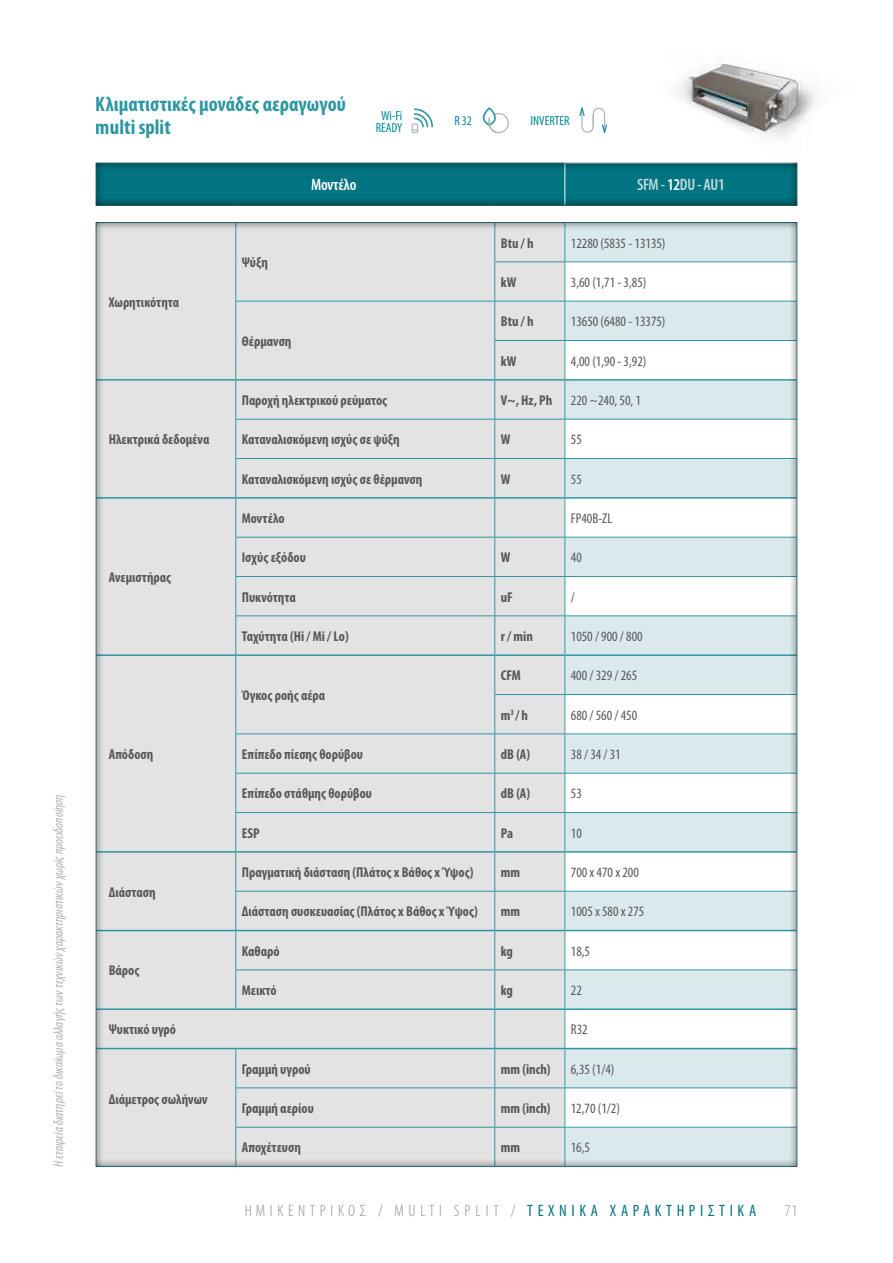
<style>
.page{position:relative;width:893px;height:1263px;background:#fff}
.page>*{position:absolute;margin:0;border:0;box-sizing:border-box;transform-origin:0 0}
.t1{font:700 condensed 21px/22.6px "Myriad Pro";color:#2d97a4}
.t2{font:300 condensed 16.5px "Myriad Pro";letter-spacing:.28em;color:#929292}
.t3{font:600 condensed 16.5px "Myriad Pro";letter-spacing:-.02em;color:#c0d9de}
.t4{font:600 condensed 16.5px "Myriad Pro";letter-spacing:-.02em;color:#fff}
.t5{font:700 condensed 14.25px "Myriad Pro";color:#575756}
.t6{font:condensed 14.25px "Myriad Pro";color:#575756}
.t7{font:italic condensed 13.5px "Myriad Pro";color:#b3b2b2}
.t8{font:condensed 13.2px/12.6px "Myriad Pro";color:#008997;text-align:center}
.s1{color:#fff}
.s2{font-weight:400;color:#007481}
</style>
<div class="page">
<div style="left:93px;top:162px;width:736px;height:1012px;background:#000;opacity:.75"></div>
<svg style="left:579px;top:107px;width:29px;height:27px"></svg>
<svg style="left:482px;top:108px;width:27px;height:26px"></svg>
<img style="left:629px;top:60px;width:200px;height:134px">
<svg style="left:411px;top:108px;width:22px;height:26px"></svg>
<p class="t7" style="left:50px;top:1167px;width:375px;rotate:-90deg">Η εταιρεία διατηρεί το δικαίωμα αλλαγής των τεχνικών χαρακτηριστικών χωρίς προειδοποίηση</p>
<h1 class="t1" style="left:96px;top:93px;width:252px">Κλιματιστικές μονάδες αεραγωγού multi split</h1>
<p class="t8" style="left:376px;top:109px;width:28px">Wi-Fi<br>READY</p>
<p class="t8" style="left:454px;top:114px;width:19px">R 32</p>
<p class="t8" style="left:530px;top:114px;width:40px">INVERTER</p>
<p class="t5" style="left:109px;top:294px;width:72px">Χωρητικότητα</p>
<p class="t5" style="left:109px;top:432px;width:102px">Ηλεκτρικά δεδομένα</p>
<p class="t5" style="left:109px;top:569px;width:64px">Ανεμιστήρας</p>
<p class="t5" style="left:109px;top:746px;width:46px">Απόδοση</p>
<p class="t5" style="left:109px;top:884px;width:48px">Διάσταση</p>
<p class="t5" style="left:109px;top:963px;width:32px">Βάρος</p>
<p class="t5" style="left:242px;top:255px;width:28px">Ψύξη</p>
<p class="t5" style="left:242px;top:333px;width:51px">Θέρμανση</p>
<p class="t4" style="left:311px;top:176px;width:47px">Μοντέλο</p>
<p class="t3" style="left:637px;top:176px;width:89px">SFM - <span class="s1">12</span>DU - AU1</p>
<p class="t5" style="left:501px;top:235px;width:34px">Btu / h</p>
<p class="t6" style="left:571px;top:234px;width:96px">12280 (5835 - 13135)</p>
<p class="t5" style="left:501px;top:274px;width:17px">kW</p>
<p class="t6" style="left:571px;top:273px;width:77px">3,60 (1,71 - 3,85)</p>
<p class="t5" style="left:501px;top:314px;width:34px">Btu / h</p>
<p class="t6" style="left:571px;top:313px;width:96px">13650 (6480 - 13375)</p>
<p class="t5" style="left:501px;top:353px;width:17px">kW</p>
<p class="t6" style="left:571px;top:352px;width:77px">4,00 (1,90 - 3,92)</p>
<p class="t5" style="left:242px;top:392px;width:147px">Παροχή ηλεκτρικού ρεύματος</p>
<p class="t5" style="left:501px;top:392px;width:53px">V~, Hz, Ph</p>
<p class="t6" style="left:571px;top:391px;width:72px">220 ~240, 50, 1</p>
<p class="t5" style="left:242px;top:432px;width:159px">Καταναλισκόμενη ισχύς σε ψύξη</p>
<p class="t5" style="left:501px;top:432px;width:11px">W</p>
<p class="t6" style="left:571px;top:431px;width:12px">55</p>
<p class="t5" style="left:242px;top:471px;width:182px">Καταναλισκόμενη ισχύς σε θέρμανση</p>
<p class="t5" style="left:501px;top:471px;width:11px">W</p>
<p class="t6" style="left:571px;top:470px;width:12px">55</p>
<p class="t5" style="left:242px;top:510px;width:44px">Μοντέλο</p>
<p class="t6" style="left:571px;top:509px;width:43px">FP40B-ZL</p>
<p class="t5" style="left:242px;top:550px;width:66px">Ισχύς εξόδου</p>
<p class="t5" style="left:501px;top:550px;width:11px">W</p>
<p class="t6" style="left:571px;top:549px;width:12px">40</p>
<p class="t5" style="left:242px;top:589px;width:56px">Πυκνότητα</p>
<p class="t5" style="left:501px;top:589px;width:14px">uF</p>
<p class="t6" style="left:571px;top:588px;width:6px">/</p>
<p class="t5" style="left:242px;top:628px;width:108px">Ταχύτητα (Hi / Mi / Lo)</p>
<p class="t5" style="left:501px;top:628px;width:34px">r / min</p>
<p class="t6" style="left:571px;top:627px;width:73px">1050 / 900 / 800</p>
<p class="t5" style="left:242px;top:687px;width:85px">Όγκος ροής αέρα</p>
<p class="t5" style="left:501px;top:668px;width:22px">CFM</p>
<p class="t6" style="left:571px;top:667px;width:68px">400 / 329 / 265</p>
<p class="t5" style="left:501px;top:707px;width:29px">m<sup>3</sup> / h</p>
<p class="t6" style="left:571px;top:706px;width:68px">680 / 560 / 450</p>
<p class="t5" style="left:242px;top:746px;width:123px">Επίπεδο πίεσης θορύβου</p>
<p class="t5" style="left:501px;top:746px;width:31px">dB (A)</p>
<p class="t6" style="left:571px;top:745px;width:51px">38 / 34 / 31</p>
<p class="t5" style="left:242px;top:786px;width:132px">Επίπεδο στάθμης θορύβου</p>
<p class="t5" style="left:501px;top:786px;width:31px">dB (A)</p>
<p class="t6" style="left:571px;top:785px;width:12px">53</p>
<p class="t5" style="left:242px;top:825px;width:19px">ESP</p>
<p class="t5" style="left:501px;top:825px;width:14px">Pa</p>
<p class="t6" style="left:571px;top:824px;width:12px">10</p>
<p class="t5" style="left:242px;top:864px;width:233px">Πραγματική διάσταση (Πλάτος x Βάθος x Ύψος)</p>
<p class="t5" style="left:501px;top:864px;width:21px">mm</p>
<p class="t6" style="left:571px;top:863px;width:70px">700 x 470 x 200</p>
<p class="t5" style="left:242px;top:904px;width:237px">Διάσταση συσκευασίας (Πλάτος x Βάθος x Ύψος)</p>
<p class="t5" style="left:501px;top:904px;width:21px">mm</p>
<p class="t6" style="left:571px;top:903px;width:75px">1005 x 580 x 275</p>
<p class="t5" style="left:242px;top:943px;width:39px">Καθαρό</p>
<p class="t5" style="left:501px;top:943px;width:14px">kg</p>
<p class="t6" style="left:571px;top:942px;width:21px">18,5</p>
<p class="t5" style="left:242px;top:982px;width:36px">Μεικτό</p>
<p class="t5" style="left:501px;top:982px;width:14px">kg</p>
<p class="t6" style="left:571px;top:981px;width:12px">22</p>
<p class="t5" style="left:109px;top:1021px;width:69px">Ψυκτικό υγρό</p>
<p class="t6" style="left:571px;top:1021px;width:18px">R32</p>
<p class="t5" style="left:109px;top:1092px;width:101px">Διάμετρος σωλήνων</p>
<p class="t5" style="left:242px;top:1061px;width:70px">Γραμμή υγρού</p>
<p class="t5" style="left:501px;top:1061px;width:51px">mm (inch)</p>
<p class="t6" style="left:571px;top:1060px;width:45px">6,35 (1/4)</p>
<p class="t5" style="left:242px;top:1100px;width:74px">Γραμμή αερίου</p>
<p class="t5" style="left:501px;top:1100px;width:51px">mm (inch)</p>
<p class="t6" style="left:571px;top:1099px;width:51px">12,70 (1/2)</p>
<p class="t5" style="left:242px;top:1139px;width:61px">Αποχέτευση</p>
<p class="t5" style="left:501px;top:1139px;width:21px">mm</p>
<p class="t6" style="left:571px;top:1139px;width:21px">16,5</p>
<p class="t2" style="left:244px;top:1202px;width:514px">ΗΜΙΚΕΝΤΡΙΚΟΣ / MULTI SPLIT / <span class="s2">ΤΕΧΝΙΚΑ ΧΑΡΑΚΤΗΡΙΣΤΙΚΑ</span></p>
<p class="t2" style="left:785px;top:1202px;width:14px">71</p>
</div>
